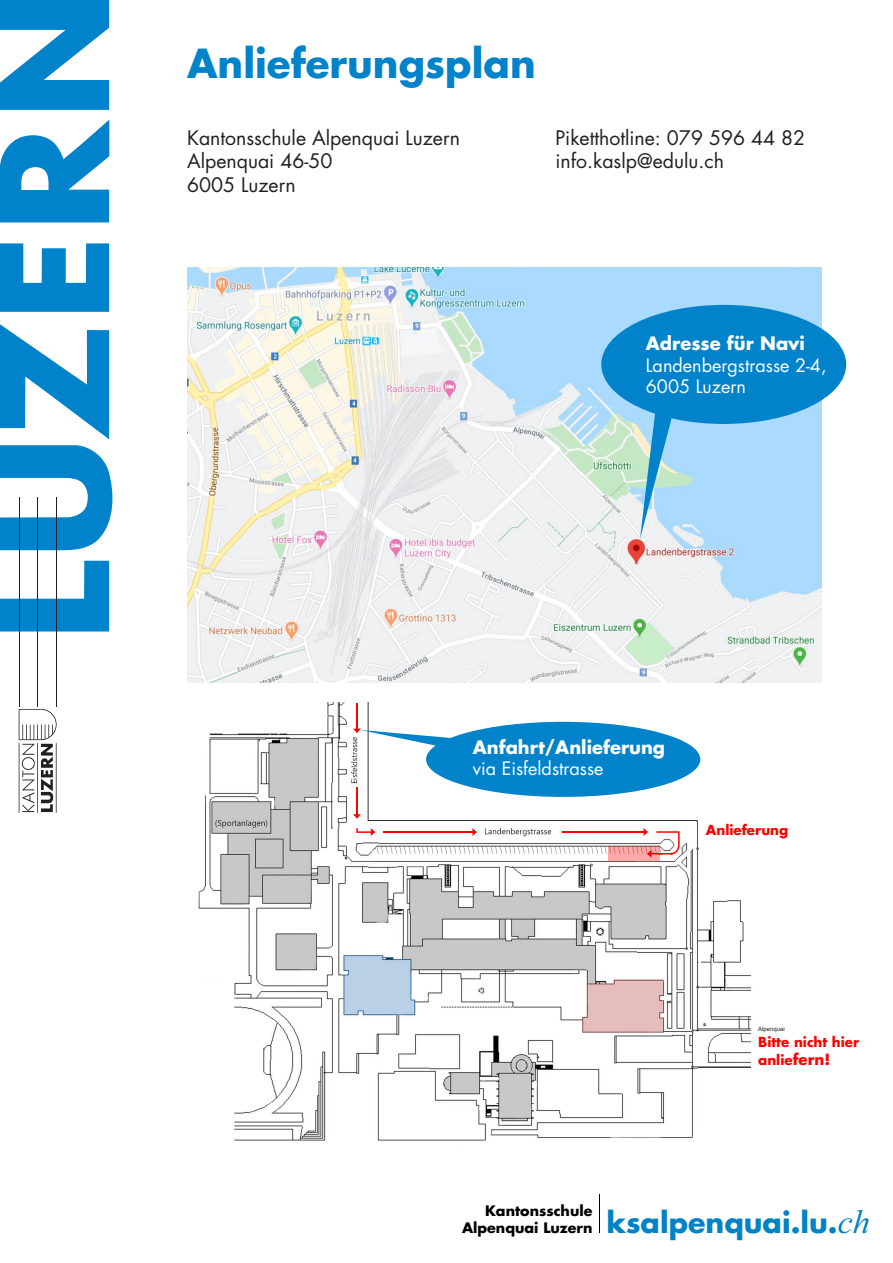
<style>
.page{position:relative;width:893px;height:1263px;background:#fff}
.page>*{position:absolute;margin:0;border:0;box-sizing:border-box;transform-origin:0 0}
.t1{font:700 39px "Futura Luzern";color:#0083ca}
.t2{font:19.5px "Futura Luzern";color:#231f20}
.t3{font:18px/21.6px "Futura Luzern";color:#fff}
.t4{font:700 18px "Futura Luzern";color:#fff}
.t5{font:700 14.1px/16.8px "Futura Luzern";color:#000}
.t6{font:700 13.5px/18px "Futura Luzern";color:#f00}
.t7{font:6px "Arial";color:#231f20}
.s1{font-size:15px}
.s2{font-size:28.2px;color:#0082c7}
.s3{font-family:"Times New Roman";font-weight:400;font-style:italic;font-size:33.45px;color:#0082c7}
</style>
<div class="page">
<img style="left:198px;top:703px;width:554px;height:438px">
<svg style="left:0;top:324px;width:109px;height:115px"></svg>
<svg style="left:0;top:0;width:109px;height:110px"></svg>
<svg style="left:0;top:445px;width:112px;height:105px"></svg>
<svg style="left:0;top:243px;width:109px;height:69px"></svg>
<svg style="left:0;top:561px;width:109px;height:70px"></svg>
<svg style="left:0;top:120px;width:109px;height:102px"></svg>
<hr style="left:19px;top:743px;width:1px;height:70px;background:#231f20">
<hr style="left:37px;top:743px;width:1px;height:70px;background:#231f20">
<hr style="left:37px;top:497px;width:1px;height:209px;background:#231f20">
<hr style="left:56px;top:743px;width:1px;height:70px;background:#231f20">
<hr style="left:56px;top:497px;width:1px;height:209px;background:#231f20">
<svg style="left:19px;top:709px;width:38px;height:103px"></svg>
<hr style="left:19px;top:497px;width:1px;height:209px;background:#231f20">
<hr style="left:599px;top:1194px;width:1px;height:39px;background:#000">
<svg style="left:608px;top:846px;width:52px;height:15px"></svg>
<hr style="left:356px;top:703px;width:2px;height:28px;background:#f00">
<hr style="left:562px;top:831px;width:61px;height:2px;background:#f00">
<hr style="left:414px;top:831px;width:42px;height:2px;background:#f00">
<svg style="left:356px;top:827px;width:19px;height:9px"></svg>
<svg style="left:472px;top:828px;width:5px;height:8px"></svg>
<hr style="left:432px;top:831px;width:42px;height:2px;background:#f00">
<img style="left:187px;top:268px;width:635px;height:415px">
<div style="left:601px;top:305px;width:245px;height:119px;background:#0083ca;border-radius:50%"></div>
<svg style="left:640px;top:408px;width:53px;height:131px"></svg>
<svg style="left:353px;top:729px;width:161px;height:66px"></svg>
<div style="left:426px;top:722px;width:274px;height:75px;background:#0083ca;border-radius:50%"></div>
<hr style="left:356px;top:787px;width:2px;height:28px;background:#f00">
<svg style="left:353px;top:814px;width:8px;height:5px"></svg>
<hr style="left:383px;top:831px;width:42px;height:2px;background:#f00">
<hr style="left:583px;top:831px;width:61px;height:2px;background:#f00">
<svg style="left:644px;top:828px;width:36px;height:30px"></svg>
<p class="t1" style="left:187px;top:37px;width:350px">Anlieferungsplan</p>
<p class="t2" style="left:187px;top:125px;width:274px">Kantonsschule Alpenquai Luzern</p>
<p class="t2" style="left:187px;top:148px;width:147px">Alpenquai 46-50</p>
<p class="t2" style="left:187px;top:172px;width:110px">6005 Luzern</p>
<p class="t2" style="left:555px;top:125px;width:251px">Piketthotline: 079 596 44 82</p>
<p class="t2" style="left:555px;top:148px;width:170px">info.kaslp@edulu.ch</p>
<p class="t4" style="left:646px;top:331px;width:161px">Adresse für Navi</p>
<p class="t3" style="left:646px;top:355px;width:182px">Landenbergstrasse 2-4,<br>6005 Luzern</p>
<p class="t4" style="left:473px;top:735px;width:194px">Anfahrt/Anlieferung</p>
<p class="t3" style="left:473px;top:758px;width:132px">via Eisfeldstrasse</p>
<p class="t6" style="left:706px;top:821px;width:84px">Anlieferung</p>
<p class="t7" style="left:758px;top:1024px;width:28px">Alpenquai</p>
<p class="t6" style="left:758px;top:1032px;width:103px">Bitte nicht hier anlie<span class="s1">fern!</span></p>
<p class="t5" style="left:462px;top:1204px;width:409px;text-indent:23px">Kantonsschule<br>Alpenquai Luzern <span class="s2">ksalpenquai.lu.</span><span class="s3">ch</span></p>
</div>
